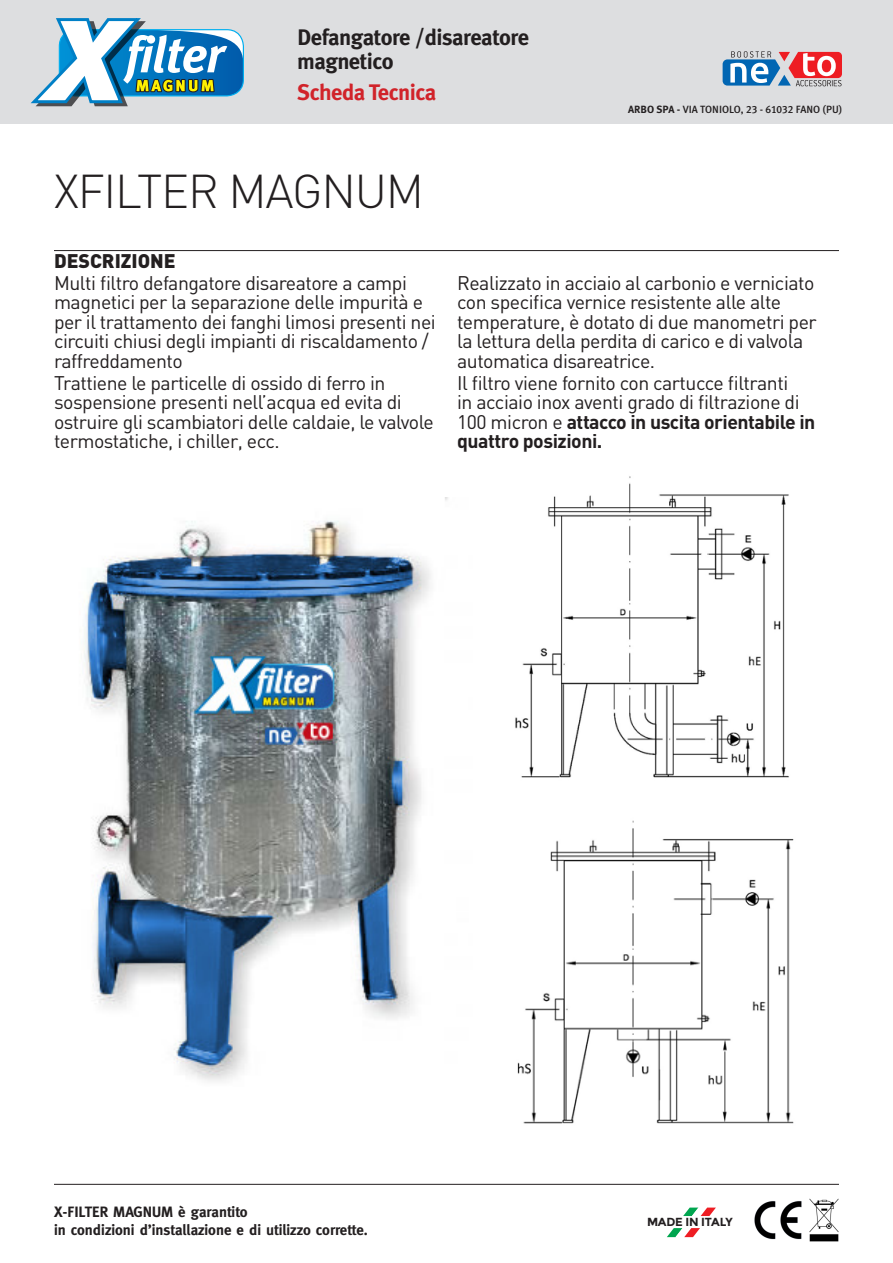
<style>
.page{position:relative;width:893px;height:1263px;background:#fff}
.page>*{position:absolute;margin:0;border:0;box-sizing:border-box;transform-origin:0 0}
.Testo_rientrato{font:300 46.8px "DIN";letter-spacing:-.025em;color:#231f20}
.t1{font:700 22.5px/24px "Meta Plus";letter-spacing:-.025em;color:#231f20}
.t2{font:700 22.5px "Meta Plus";letter-spacing:-.025em;color:#d1232a}
.Testo_rientrato-2{font:19.5px/19.5px "DIN";letter-spacing:-.025em;color:#231f20}
.TITOLO{font:900 19.5px "DIN";color:#231f20}
.t3{font:700 15px/18px "Meta";color:#231f20}
.t4{font:700 11.7px "Montserrat";letter-spacing:-.02em;color:#231f20}
.t5{font:10.5px "Meta Plus Medium Caps";color:#231f20}
.s1{font-family:"Meta Plus Bold Caps"}
.s2{font-weight:700}
</style>
<div class="page">
<svg style="left:667px;top:1207px;width:49px;height:30px"></svg>
<div style="left:0;top:0;width:893px;height:123px;background:#dddee0"></div>
<svg style="left:723px;top:51px;width:119px;height:35px"></svg>
<hr style="left:54px;top:250px;width:785px;height:1px;background:#231f20">
<img style="left:754px;top:1201px;width:48px;height:39px">
<img style="left:809px;top:1198px;width:30px;height:44px">
<svg style="left:27px;top:18px;width:216px;height:106px"></svg>
<hr style="left:54px;top:1184px;width:785px;height:1px;background:#231f20">
<img style="left:84px;top:498px;width:364px;height:583px">
<img style="left:515px;top:476px;width:274px;height:302px">
<img style="left:517px;top:820px;width:277px;height:304px">
<p class="t1" style="left:297px;top:25px;width:233px">Defangatore /disareatore magnetico</p>
<p class="t2" style="left:297px;top:79px;width:141px">Scheda Tecnica</p>
<p class="Testo_rientrato" style="left:54px;top:162px;width:372px">XFILTER MAGNUM</p>
<p class="t5" style="left:628px;top:103px;width:216px"><span class="s1">ARBO SPA -</span> VIA TONIOLO, 23 - 61032 FANO (PU)</p>
<p class="TITOLO" style="left:54px;top:248px;width:123px">DESCRIZIONE</p>
<p class="Testo_rientrato-2" style="left:54px;top:272px;width:383px">Multi filtro defangatore disareatore a campi magnetici per la separazione delle impurità e per il trattamento dei fanghi limosi presenti nei circuiti chiusi degli impianti di riscaldamento / raffreddamento</p>
<p class="Testo_rientrato-2" style="left:54px;top:372px;width:381px">Trattiene le particelle di ossido di ferro in sospensione presenti nell’acqua ed evita di ostruire gli scambiatori delle caldaie, le valvole termostatiche, i chiller, ecc.</p>
<p class="Testo_rientrato-2" style="left:457px;top:272px;width:361px">Realizzato in acciaio al carbonio e verniciato con specifica vernice resistente alle alte temperature, è dotato di due manometri per la lettura della perdita di carico e di valvola automatica disareatrice.</p>
<p class="Testo_rientrato-2" style="left:457px;top:372px;width:360px">Il filtro viene fornito con cartucce filtranti<br>in acciaio inox aventi grado di filtrazione di 100 micron e <span class="s2">attacco in uscita orientabile in quattro posizioni.</span></p>
<p class="t3" style="left:54px;top:1203px;width:315px">X-FILTER MAGNUM è garantito<br>in condizioni d’installazione e di utilizzo corrette.</p>
<p class="t4" style="left:647px;top:1215px;width:87px">MADE IN ITALY</p>
</div>
